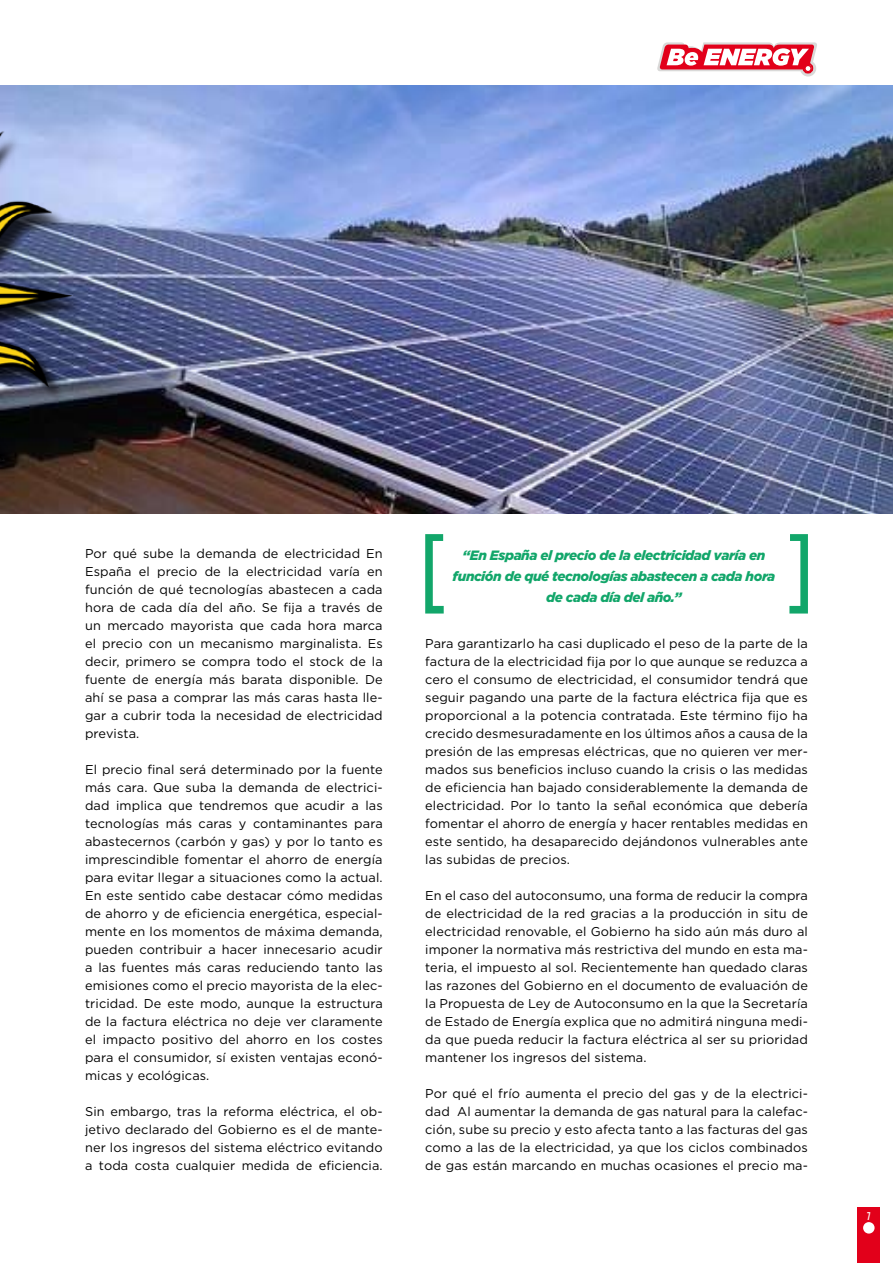
<style>
.page{position:relative;width:893px;height:1263px;background:#fff}
.page>*{position:absolute;margin:0;border:0;box-sizing:border-box;transform-origin:0 0}
.t1{font:italic 900 13.5px/21px "Gotham";letter-spacing:-.03em;color:#12a66a;text-align:center}
.t2{font:12.75px/18px "Gotham";letter-spacing:.01em;color:#000;text-align:justify}
.t3{font:500 11.25px "Gotham Condensed";color:#fff}
</style>
<div class="page">
<svg style="left:657px;top:42px;width:160px;height:35px"></svg>
<div style="left:803px;top:63px;width:10px;height:11px;border:9px solid #e2001a;border-radius:50%"></div>
<div style="left:805px;top:65px;width:6px;height:7px;background:#fff;border-radius:50%"></div>
<div style="left:804px;top:65px;width:8px;height:7px;border:1px solid #e2001a;border-radius:50%"></div>
<div style="left:857px;top:1207px;width:23px;height:56px;background:#e2001a"></div>
<div style="left:863px;top:1222px;width:12px;height:11px;background:#fff;border-radius:50%"></div>
<img style="left:99px;top:85px;width:794px;height:429px">
<svg style="left:425px;top:534px;width:19px;height:79px"></svg>
<svg style="left:789px;top:534px;width:19px;height:79px"></svg>
<div style="left:0;top:65px;width:99px;height:490px;background:#000;opacity:.75"></div>
<img style="left:0;top:65px;width:73px;height:464px">
<p class="t2" style="left:85px;top:544px;width:299px">Por qué sube la demanda de electricidad En España el precio de la electricidad varía en función de qué tecnologías abastecen a cada hora de cada día del año. Se fija a través de un mercado mayorista que cada hora marca el precio con un mecanismo marginalista. Es decir, primero se compra todo el stock de la fuente de energía más barata disponible. De ahí se pasa a comprar las más caras hasta lle&shy;gar a cubrir toda la necesidad de electricidad prevista.</p>
<p class="t2" style="left:85px;top:760px;width:299px">El precio final será determinado por la fuente más cara. Que suba la demanda de electrici&shy;dad implica que tendremos que acudir a las tecnologías más caras y contaminantes para abastecernos (carbón y gas) y por lo tanto es imprescindible fomentar el ahorro de energía para evitar llegar a situaciones como la actual.<br>En este sentido cabe destacar cómo medidas de ahorro y de eficiencia energética, especial&shy;mente en los momentos de máxima demanda, pueden contribuir a hacer innecesario acudir a las fuentes más caras reduciendo tanto las emisiones como el precio mayorista de la elec&shy;tricidad. De este modo, aunque la estructura de la factura eléctrica no deje ver claramente el impacto positivo del ahorro en los costes para el consumidor, sí existen ventajas econó&shy;micas y ecológicas.</p>
<p class="t2" style="left:85px;top:1102px;width:299px">Sin embargo, tras la reforma eléctrica, el ob&shy;jetivo declarado del Gobierno es el de mante&shy;ner los ingresos del sistema eléctrico evitando a toda costa cualquier medida de eficiencia.</p>
<p class="t1" style="left:453px;top:544px;width:324px">“En España el precio de la electricidad varía en función de qué tecnologías abastecen a cada hora de cada día del año.”</p>
<p class="t2" style="left:425px;top:634px;width:384px">Para garantizarlo ha casi duplicado el peso de la parte de la factura de la electricidad fija por lo que aunque se reduzca a cero el consumo de electricidad, el consumidor tendrá que seguir pagando una parte de la factura eléctrica fija que es proporcional a la potencia contratada. Este término fijo ha crecido desmesuradamente en los últimos años a causa de la presión de las empresas eléctricas, que no quieren ver mer&shy;mados sus beneficios incluso cuando la crisis o las medidas de eficiencia han bajado considerablemente la demanda de electricidad. Por lo tanto la señal económica que debería fomentar el ahorro de energía y hacer rentables medidas en este sentido, ha desaparecido dejándonos vulnerables ante las subidas de precios.</p>
<p class="t2" style="left:425px;top:886px;width:384px">En el caso del autoconsumo, una forma de reducir la compra de electricidad de la red gracias a la producción in situ de electricidad renovable, el Gobierno ha sido aún más duro al imponer la normativa más restrictiva del mundo en esta ma&shy;teria, el impuesto al sol. Recientemente han quedado claras las razones del Gobierno en el documento de evaluación de la Propuesta de Ley de Autoconsumo en la que la Secretaría de Estado de Energía explica que no admitirá ninguna medi&shy;da que pueda reducir la factura eléctrica al ser su prioridad mantener los ingresos del sistema.</p>
<p class="t2" style="left:425px;top:1084px;width:384px">Por qué el frío aumenta el precio del gas y de la electrici&shy;dad Al aumentar la demanda de gas natural para la calefac&shy;ción, sube su precio y esto afecta tanto a las facturas del gas como a las de la electricidad, ya que los ciclos combinados de gas están marcando en muchas ocasiones el precio ma-</p>
<p class="t3" style="left:867px;top:1209px;width:5px">7</p>
</div>
